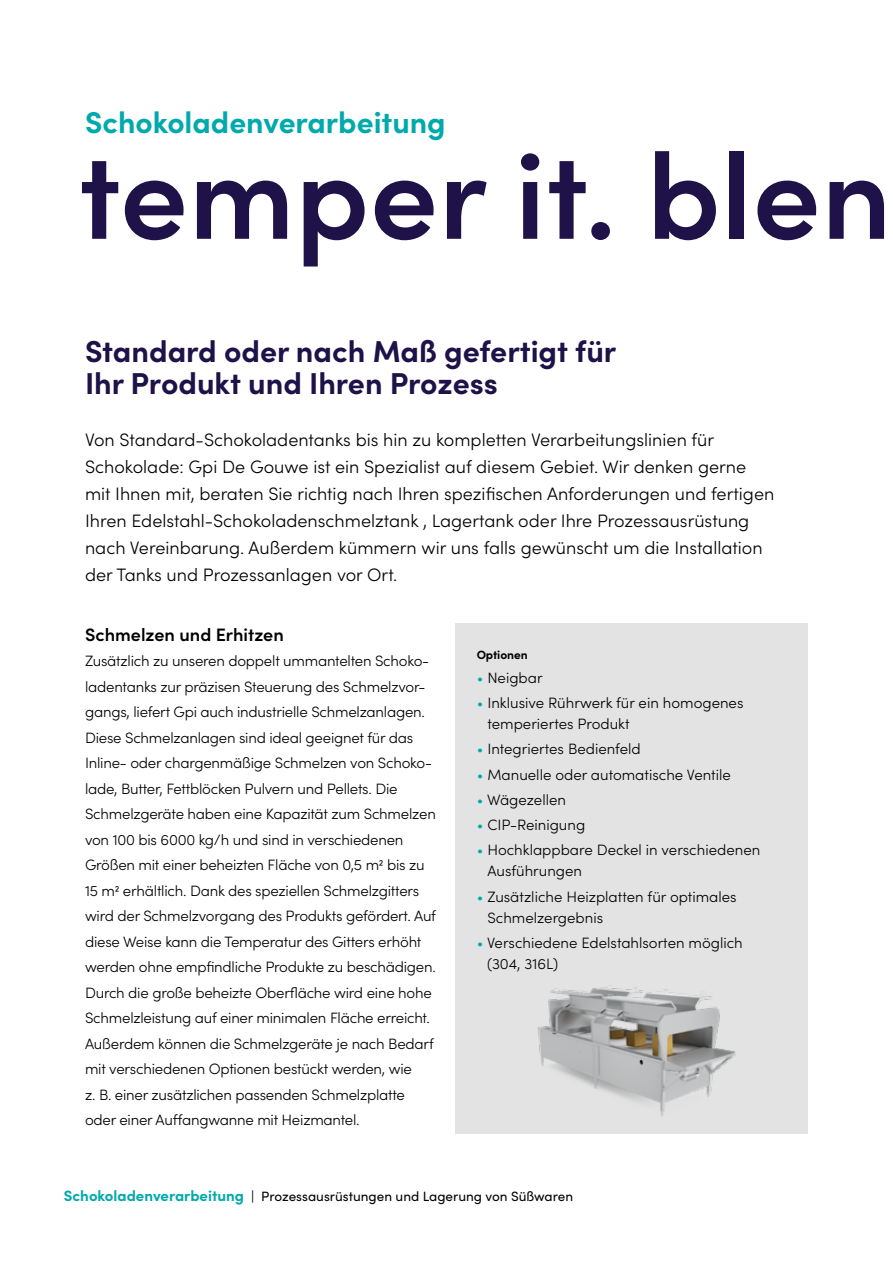
<style>
.page{position:relative;width:893px;height:1263px;background:#fff}
.page>*{position:absolute;margin:0;border:0;box-sizing:border-box;transform-origin:0 0}
.t1{font:600 121.5px "Sofia Pro";letter-spacing:.005em;color:#1e1248}
.t2{font:700 30.3px/31.7px "Sofia Pro";color:#1e1248}
.t3{font:700 30px "Sofia Pro";color:#00a9ab}
.t4{font:300 18px/27px "Sofia Pro";color:#000}
.t5{font:600 18px "Sofia Pro";color:#000}
.t6{font:300 15px/25.5px "Sofia Pro";letter-spacing:-.015em;color:#000}
.t7{font:13.5px "Sofia Pro";color:#000}
.t8{font:700 12px "Sofia Pro";letter-spacing:-.01em;color:#000}
.s1{color:#00a9ab}
.s2{font-weight:700;font-size:15px;color:#00a9ab}
</style>
<div class="page">
<div style="left:455px;top:623px;width:353px;height:510px;background:#e3e3e3"></div>
<img style="left:537px;top:987px;width:199px;height:130px">
<h3 class="t3" style="left:85px;top:99px;width:362px">Schokoladenverarbeitung</h3>
<h1 class="t1" style="left:79px;top:104px;width:814px">temper it. blen</h1>
<h2 class="t2" style="left:85px;top:333px;width:533px">Standard oder nach Maß gefertigt für<br>Ihr Produkt und Ihren Prozess</h2>
<p class="t4" style="left:85px;top:425px;width:691px">Von Standard-Schokoladentanks bis hin zu kompletten Verarbeitungslinien für Schokolade: Gpi De Gouwe ist ein Spezialist auf diesem Gebiet. Wir denken gerne mit Ihnen mit, beraten Sie richtig nach Ihren spezifischen Anforderungen und fertigen Ihren Edelstahl-Schokoladenschmelztank , Lagertank oder Ihre Prozessausrüstung nach Vereinbarung. Außerdem kümmern wir uns falls gewünscht um die Installation der Tanks und Prozessanlagen vor Ort.</p>
<p class="t5" style="left:85px;top:621px;width:200px">Schmelzen und Erhitzen</p>
<p class="t6" style="left:85px;top:647px;width:352px">Zusätzlich zu unseren doppelt ummantelten Schoko&shy;ladentanks zur präzisen Steuerung des Schmelzvor&shy;gangs, liefert Gpi auch industrielle Schmelzanlagen.<br>Diese Schmelzanlagen sind ideal geeignet für das Inline- oder chargenmäßige Schmelzen von Schoko&shy;lade, Butter, Fettblöcken Pulvern und Pellets. Die Schmelzgeräte haben eine Kapazität zum Schmelzen von 100 bis 6000 kg/h und sind in verschiedenen Größen mit einer beheizten Fläche von 0,5 m2 bis zu 15 m2 erhältlich. Dank des speziellen Schmelzgitters wird der Schmelzvorgang des Produkts gefördert. Auf diese Weise kann die Temperatur des Gitters erhöht werden ohne empfindliche Produkte zu beschädigen.<br>Durch die große beheizte Oberfläche wird eine hohe Schmelzleistung auf einer minimalen Fläche erreicht.<br>Außerdem können die Schmelzgeräte je nach Bedarf mit verschiedenen Optionen bestückt werden, wie<br>z. B. einer zusätzlichen passenden Schmelzplatte oder einer Auffangwanne mit Heizmantel.</p>
<p class="t8" style="left:477px;top:646px;width:52px">Optionen</p>
<p class="t6" style="left:477px;top:664px;width:67px"><span class="s1">•</span> Neigbar</p>
<p class="t6" style="left:487px;top:691px;width:258px;line-height:21px;text-indent:-11px"><span class="s1">•</span> Inklusive Rührwerk für ein homogenes temperiertes Produkt</p>
<p class="t6" style="left:477px;top:735px;width:166px"><span class="s1">•</span> Integriertes Bedienfeld</p>
<p class="t6" style="left:477px;top:761px;width:256px"><span class="s1">•</span> Manuelle oder automatische Ventile</p>
<p class="t6" style="left:477px;top:786px;width:91px"><span class="s1">•</span> Wägezellen</p>
<p class="t6" style="left:477px;top:811px;width:110px"><span class="s1">•</span> CIP-Reinigung</p>
<p class="t6" style="left:487px;top:839px;width:274px;line-height:21px;text-indent:-11px"><span class="s1">•</span> Hochklappbare Deckel in verschiedenen<br>Ausführungen</p>
<p class="t6" style="left:487px;top:885px;width:251px;line-height:21px;text-indent:-11px"><span class="s1">•</span> Zusätzliche Heizplatten für optimales<br>Schmelzergebnis</p>
<p class="t6" style="left:487px;top:931px;width:257px;line-height:21px;text-indent:-10px"><span class="s1">•</span> Verschiedene Edelstahlsorten möglich (304, 316L)</p>
<p class="t7" style="left:64px;top:1187px;width:511px"><span class="s2">Schokoladenverarbeitung</span> | Prozessausrüstungen und Lagerung von Süßwaren</p>
</div>
